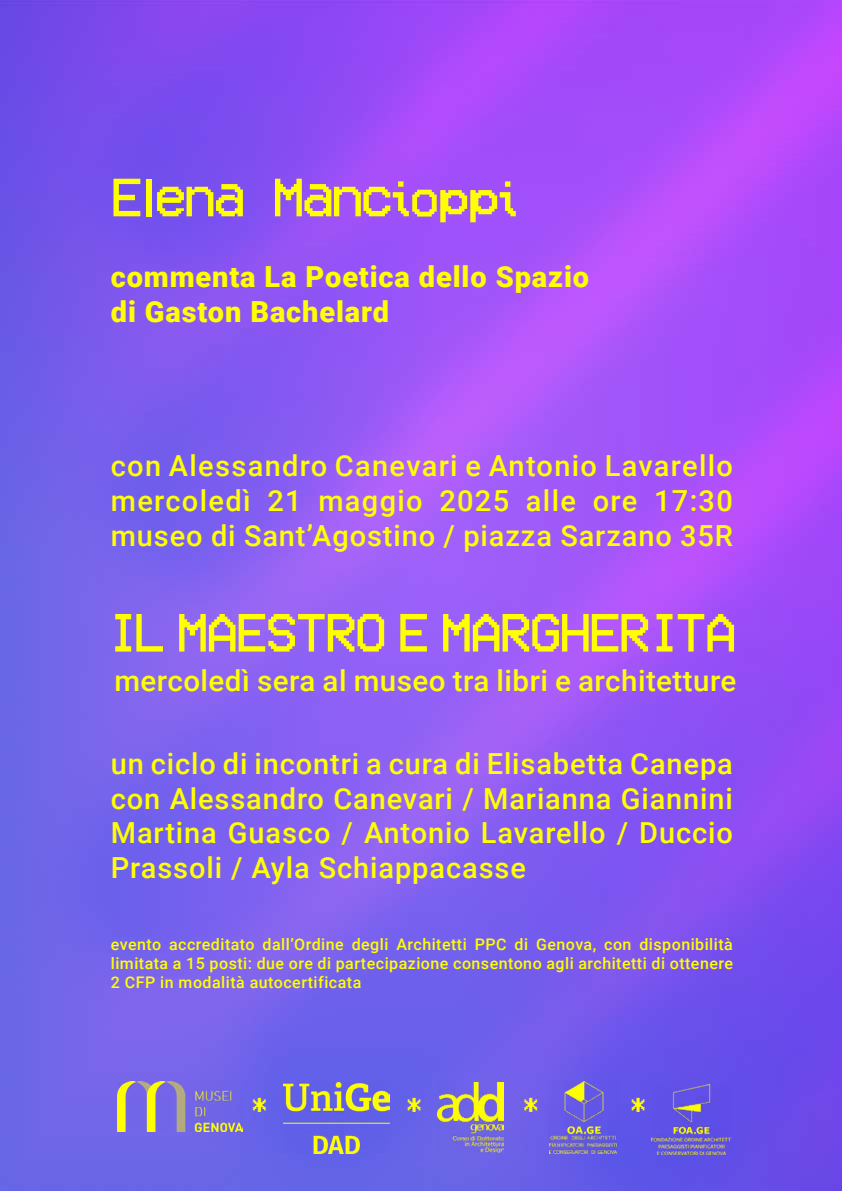
<style>
.page{position:relative;width:842px;height:1191px;background:#fff}
.page>*{position:absolute;margin:0;border:0;box-sizing:border-box;transform-origin:0 0}
.t1{font:55px "VCROSD Mono";letter-spacing:-.04em;color:#ff0}
.t2{font:32.1px "VCROSD Mono";color:#ff0}
.t3{font:500 29px/34.8px "Roboto";letter-spacing:.03em;color:#ff0;text-align:justify}
.t4{font:900 29px/34.8px "Roboto";letter-spacing:.03em;color:#ff0}
.t5{font:500 16px/19.2px "Roboto";letter-spacing:.03em;color:#ff0;text-align:justify}
.s1{font-size:50px}
</style>
<div class="page">
<img style="left:0;top:0;width:842px;height:1191px">
<img style="left:437px;top:1082px;width:66px;height:70px">
<img style="left:548px;top:1081px;width:71px;height:54px">
<img style="left:549px;top:1133px;width:67px;height:20px">
<img style="left:651px;top:1084px;width:81px;height:70px">
<img style="left:283px;top:1082px;width:106px;height:71px">
<img style="left:117px;top:1081px;width:125px;height:50px">
<h1 class="t1" style="left:111px;top:171px;width:414px">Elena Manci<span class="s1">o</span>ppi</h1>
<p class="t4" style="left:111px;top:259px;width:480px">commenta La Poetica dello Spazio di Gaston Bachelard</p>
<p class="t3" style="left:111px;top:447px;width:624px">con Alessandro Canevari e Antonio Lavarello mercoledì 21 maggio 2025 alle ore 17:30 museo di Sant’Agostino / piazza Sarzano 35R</p>
<h1 class="t1" style="left:107px;top:606px;width:631px">IL MAESTRO E MARGHERITA</h1>
<p class="t3" style="left:114px;top:662px;width:624px">mercoledì sera al museo tra libri e architetture</p>
<p class="t3" style="left:111px;top:745px;width:624px">un ciclo di incontri a cura di Elisabetta Canepa con Alessandro Canevari / Marianna Giannini Martina Guasco / Antonio Lavarello / Duccio Prassoli / Ayla Schiappacasse</p>
<p class="t5" style="left:111px;top:933px;width:624px">evento accreditato dall’Ordine degli Architetti PPC di Genova, con disponibilità limitata a 15 posti: due ore di partecipazione consentono agli architetti di ottenere 2 CFP in modalità autocertificata</p>
<p class="t2" style="left:250px;top:1094px;width:20px">*</p>
<p class="t2" style="left:405px;top:1094px;width:20px">*</p>
<p class="t2" style="left:521px;top:1094px;width:20px">*</p>
<p class="t2" style="left:629px;top:1094px;width:20px">*</p>
</div>
